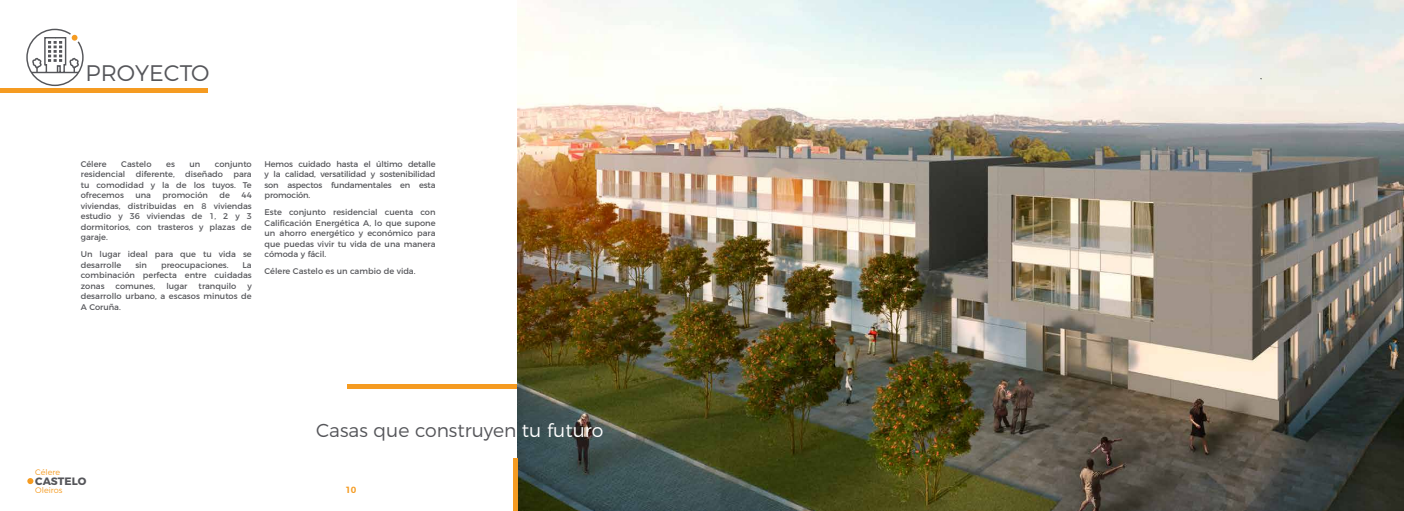
<style>
.page{position:relative;width:1404px;height:511px;background:#fff}
.page>*{position:absolute;margin:0;border:0;box-sizing:border-box;transform-origin:0 0}
.t1{font:300 22.5px "Montserrat";color:#55565a}
.t2{font:300 18.75px "Montserrat";color:#55565a}
.t3{font:700 10.73px "Montserrat";color:#55565a}
.t4{font:600 9px "Montserrat";color:#f59b21}
.t5{font:8.25px/10.5px "Montserrat";color:#55565a;text-align:justify}
.t6{font:300 8.02px/17.6px "Montserrat";color:#f59b21}
.s1{color:#fff}
</style>
<div class="page">
<svg style="left:27px;top:478px;width:6px;height:5px"></svg>
<hr style="left:347px;top:384px;width:236px;height:4px;background:#f59b21">
<img style="left:517px;top:0;width:886px;height:510px">
<hr style="left:0;top:88px;width:207px;height:4px;background:#f59b21">
<hr style="left:513px;top:458px;width:4px;height:52px;background:#f59b21">
<svg style="left:26px;top:28px;width:57px;height:59px"></svg>
<h1 class="t1" style="left:86px;top:55px;width:125px">PROYECTO</h1>
<p class="t5" style="left:81px;top:158px;width:27px">Célere</p>
<p class="t5" style="left:121px;top:158px;width:32px">Castelo</p>
<p class="t5" style="left:166px;top:158px;width:10px">es</p>
<p class="t5" style="left:189px;top:158px;width:12px">un</p>
<p class="t5" style="left:215px;top:158px;width:38px">conjunto</p>
<p class="t5" style="left:81px;top:168px;width:46px">residencial</p>
<p class="t5" style="left:136px;top:168px;width:41px">diferente,</p>
<p class="t5" style="left:185px;top:168px;width:39px">diseñado</p>
<p class="t5" style="left:81px;top:168px;width:172px;text-indent:153px">para tu comodidad y la de los tuyos. Te ofrecemos</p>
<p class="t5" style="left:135px;top:189px;width:17px">una</p>
<p class="t5" style="left:163px;top:189px;width:47px">promoción</p>
<p class="t5" style="left:219px;top:189px;width:12px">de</p>
<p class="t5" style="left:81px;top:189px;width:172px;text-indent:161px">44 viviendas, distribuidas en 8 viviendas estudio y 36 viviendas de 1, 2 y 3 dormitorios, con trasteros y plazas de garaje.</p>
<p class="t5" style="left:81px;top:248px;width:172px">Un lugar ideal para que tu vida se desarrolle</p>
<p class="t5" style="left:135px;top:259px;width:13px">sin</p>
<p class="t5" style="left:161px;top:259px;width:69px">preocupaciones.</p>
<p class="t5" style="left:81px;top:259px;width:172px;text-indent:162px">La combinación perfecta entre cuidadas zonas</p>
<p class="t5" style="left:116px;top:280px;width:41px">comunes,</p>
<p class="t5" style="left:166px;top:280px;width:23px">lugar</p>
<p class="t5" style="left:199px;top:280px;width:39px">tranquilo</p>
<p class="t5" style="left:81px;top:280px;width:172px;text-indent:167px">y desarrollo urbano, a escasos minutos de A Coruña.</p>
<p class="t5" style="left:264px;top:158px;width:172px">Hemos cuidado hasta el último detalle y la calidad, versatilidad y sostenibilidad son aspectos fundamentales en esta promoción.</p>
<p class="t5" style="left:264px;top:206px;width:172px">Este conjunto residencial cuenta con Calificación Energética A, lo que supone un ahorro energético y económico para que puedas vivir tu vida de una manera cómoda y fácil.</p>
<p class="t5" style="left:264px;top:265px;width:152px">Célere Castelo es un cambio de vida.</p>
<p class="t6" style="left:35px;top:462px;width:29px">Célere<br>Oleiros</p>
<h3 class="t3" style="left:35px;top:472px;width:52px">CASTELO</h3>
<h2 class="t2" style="left:316px;top:415px;width:289px">Casas que construyen <span class="s1">tu futuro</span></h2>
<p class="t4" style="left:345px;top:481px;width:13px">10</p>
</div>
